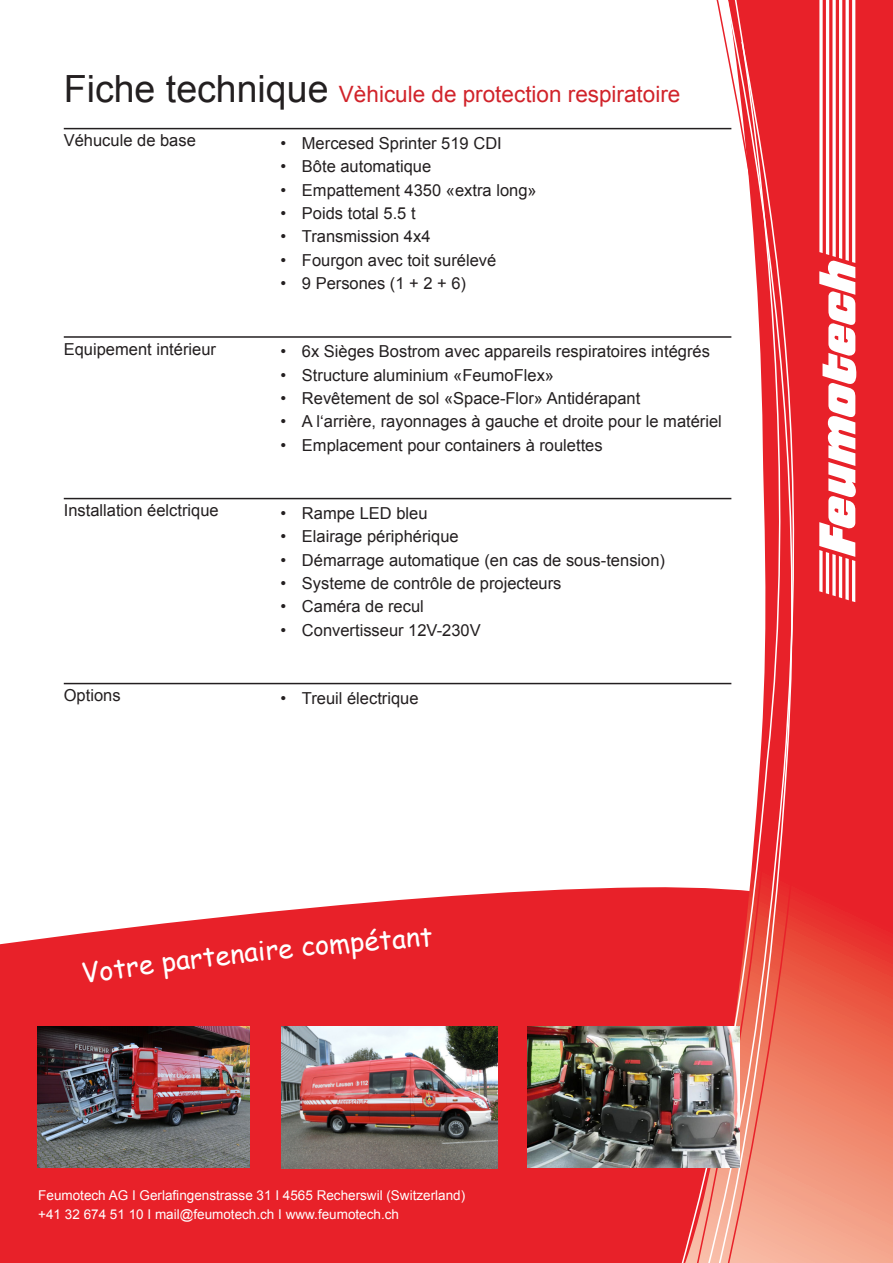
<style>
.page{position:relative;width:893px;height:1263px;background:#fff}
.page>*{position:absolute;margin:0;border:0;box-sizing:border-box;transform-origin:0 0}
.Grundschrift{font:27px "Comic Sans MS";color:#fff}
.Titel_1{font:22.5px "Arial";color:#d1232a}
.Titel_2{font:16.5px "Arial";color:#231f20}
.t1{font:13.5px/19.2px "Arial";color:#fff}
.s1{font-size:37.5px;color:#231f20}
</style>
<div class="page">
<svg style="left:0;top:887px;width:677px;height:376px;background:#e8343b"></svg>
<svg style="left:813px;top:0;width:80px;height:1263px;background:#ea3e3c"></svg>
<svg style="left:806px;top:0;width:7px;height:1263px;background:#e93a39"></svg>
<svg style="left:677px;top:127px;width:25px;height:1136px"></svg>
<svg style="left:702px;top:40px;width:106px;height:1223px"></svg>
<svg style="left:714px;top:0;width:92px;height:1263px"></svg>
<svg style="left:819px;top:0;width:37px;height:602px"></svg>
<img style="left:527px;top:1027px;width:213px;height:140px">
<img style="left:282px;top:1027px;width:215px;height:141px">
<img style="left:38px;top:1027px;width:211px;height:140px">
<hr style="left:64px;top:128px;width:667px;height:1px;background:#231f20">
<hr style="left:64px;top:336px;width:667px;height:2px;background:#231f20">
<hr style="left:64px;top:498px;width:667px;height:1px;background:#231f20">
<hr style="left:64px;top:683px;width:667px;height:1px;background:#231f20">
<p class="Titel_1" style="left:64px;top:79px;width:618px"><span class="s1">Fiche technique</span> Vèhicule de protection respiratoire</p>
<p class="Titel_2" style="left:64px;top:130px;width:134px">Véhucule de base</p>
<p class="Titel_2" style="left:281px;top:132px;width:223px">• Mercesed Sprinter 519 CDI</p>
<p class="Titel_2" style="left:281px;top:156px;width:152px">• Bôte automatique</p>
<p class="Titel_2" style="left:281px;top:179px;width:258px">• Empattement 4350 «extra long»</p>
<p class="Titel_2" style="left:281px;top:202px;width:136px">• Poids total 5.5 t</p>
<p class="Titel_2" style="left:281px;top:226px;width:151px">• Transmission 4x4</p>
<p class="Titel_2" style="left:281px;top:249px;width:217px">• Fourgon avec toit surélevé</p>
<p class="Titel_2" style="left:281px;top:272px;width:187px">• 9 Persones (1 + 2 + 6)</p>
<p class="Titel_2" style="left:64px;top:338px;width:154px">Equipement intérieur</p>
<p class="Titel_2" style="left:281px;top:340px;width:431px">• 6x Sièges Bostrom avec appareils respiratoires intégrés</p>
<p class="Titel_2" style="left:281px;top:364px;width:275px">• Structure aluminium «FeumoFlex»</p>
<p class="Titel_2" style="left:281px;top:387px;width:361px">• Revêtement de sol «Space-Flor» Antidérapant</p>
<p class="Titel_2" style="left:281px;top:411px;width:443px">• A l‘arrière, rayonnages à gauche et droite pour le matériel</p>
<p class="Titel_2" style="left:281px;top:434px;width:324px">• Emplacement pour containers à roulettes</p>
<p class="Titel_2" style="left:64px;top:500px;width:156px">Installation éelctrique</p>
<p class="Titel_2" style="left:281px;top:502px;width:148px">• Rampe LED bleu</p>
<p class="Titel_2" style="left:281px;top:525px;width:180px">• Elairage périphérique</p>
<p class="Titel_2" style="left:281px;top:549px;width:386px">• Démarrage automatique (en cas de sous-tension)</p>
<p class="Titel_2" style="left:281px;top:572px;width:282px">• Systeme de contrôle de projecteurs</p>
<p class="Titel_2" style="left:281px;top:596px;width:145px">• Caméra de recul</p>
<p class="Titel_2" style="left:281px;top:619px;width:202px">• Convertisseur 12V-230V</p>
<p class="Titel_2" style="left:64px;top:685px;width:58px">Options</p>
<p class="Titel_2" style="left:281px;top:687px;width:140px">• Treuil électrique</p>
<p class="Grundschrift" style="left:313px;top:925px;width:66px;rotate:-5deg">ompé</p>
<p class="Grundschrift" style="left:378px;top:920px;width:55px;rotate:-4deg">tant</p>
<p class="Grundschrift" style="left:79px;top:954px;width:74px;rotate:-8deg">Votre</p>
<p class="Grundschrift" style="left:159px;top:943px;width:70px;rotate:-7deg">parte</p>
<p class="Grundschrift" style="left:228px;top:934px;width:87px;rotate:-6deg">naire c</p>
<p class="t1" style="left:38px;top:1185px;width:428px">Feumotech AG I Gerlafingenstrasse 31 I 4565 Recherswil (Switzerland) +41 32 674 51 10 I mail@feumotech.ch I www.feumotech.ch</p>
</div>
